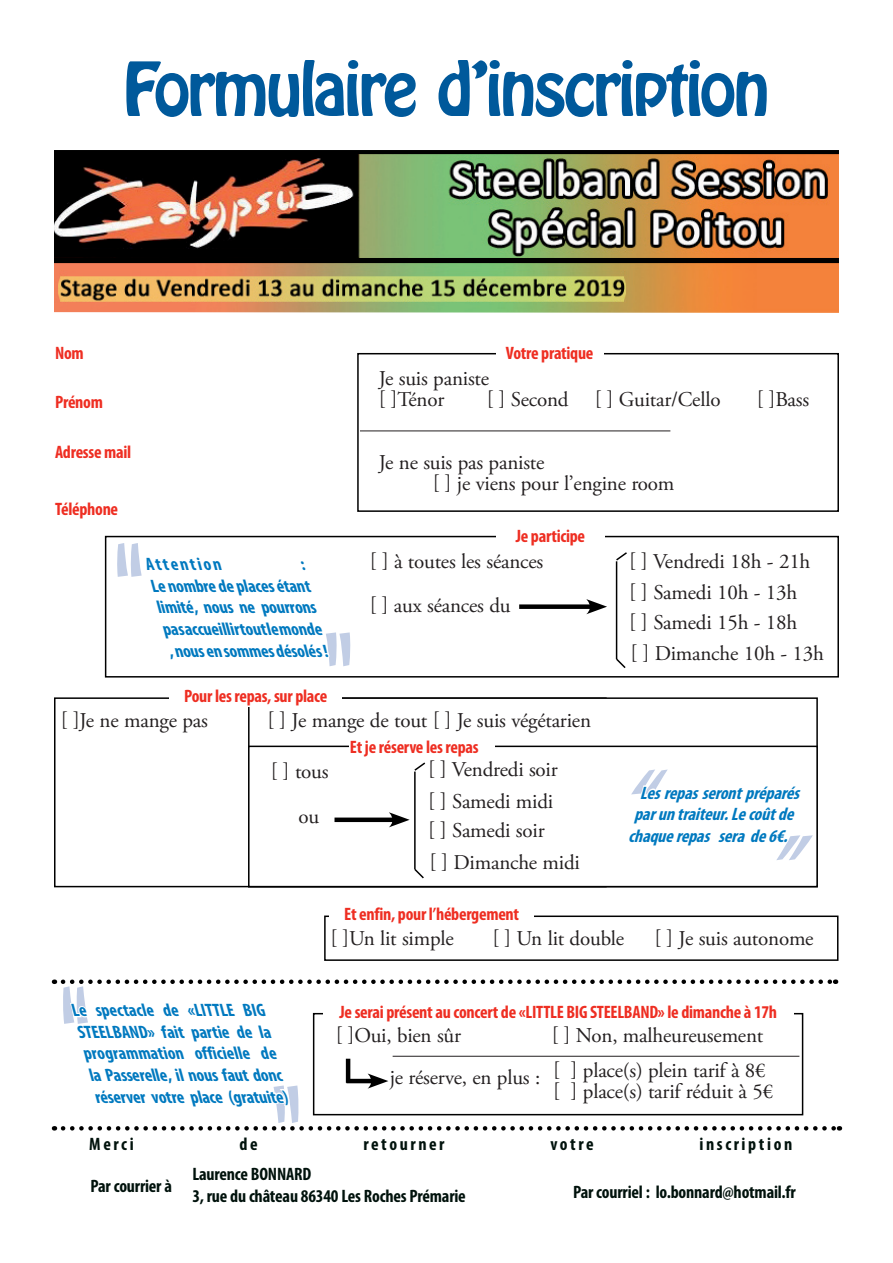
<style>
.page{position:relative;width:893px;height:1263px;background:#fff}
.page>*{position:absolute;margin:0;border:0;box-sizing:border-box;transform-origin:0 0}
.t1{font:65.7px "Hobo Std";letter-spacing:-.045em;color:#00599b}
.t2{font:21px/21px "Adobe Garamond Pro";letter-spacing:-.01em;color:#231f20}
.t3{font:italic 700 condensed 18px "Myriad Pro";color:#0079bf}
.t4{font:700 condensed 18px "Myriad Pro";letter-spacing:-.015em;color:#ee2e22}
.t5{font:700 condensed 18px/21.6px "Myriad Pro";letter-spacing:-.01em;color:#00120c}
.t6{font:700 condensed 18px "Myriad Pro";letter-spacing:.145em;color:#00120c}
</style>
<div class="page">
<div style="left:357px;top:353px;width:482px;height:159px;background:#fff;border:2px solid #000"></div>
<div style="left:105px;top:536px;width:734px;height:141px;background:#fff;border:2px solid #000"></div>
<div style="left:324px;top:915px;width:514px;height:46px;background:#fff;border:2px solid #000"></div>
<div style="left:54px;top:697px;width:553px;height:190px;background:#fff;border:2px solid #000"></div>
<div style="left:248px;top:697px;width:570px;height:190px;background:#fff;border:2px solid #000"></div>
<div style="left:248px;top:746px;width:570px;height:141px;background:#fff;border:2px solid #000"></div>
<img style="left:54px;top:150px;width:785px;height:163px">
<div style="left:519px;top:604px;width:75px;height:5px;background:#000"></div>
<svg style="left:586px;top:599px;width:21px;height:15px"></svg>
<div style="left:334px;top:817px;width:63px;height:5px;background:#000"></div>
<svg style="left:389px;top:812px;width:21px;height:15px"></svg>
<hr style="left:360px;top:430px;width:310px;height:1px;background:#231f20">
<div style="left:496px;top:345px;width:107px;height:19px;background:#fff"></div>
<div style="left:496px;top:527px;width:109px;height:20px;background:#fff"></div>
<div style="left:170px;top:687px;width:172px;height:20px;background:#fff"></div>
<div style="left:330px;top:906px;width:204px;height:19px;background:#fff"></div>
<div style="left:349px;top:738px;width:146px;height:20px;background:#fff"></div>
<svg style="left:631px;top:769px;width:182px;height:91px"></svg>
<svg style="left:108px;top:535px;width:252px;height:143px"></svg>
<svg style="left:53px;top:979px;width:787px;height:152px"></svg>
<hr style="left:616px;top:561px;width:1px;height:98px;background:#000">
<hr style="left:414px;top:771px;width:2px;height:98px;background:#000">
<svg style="left:615px;top:657px;width:11px;height:11px"></svg>
<svg style="left:414px;top:867px;width:10px;height:12px"></svg>
<svg style="left:615px;top:552px;width:12px;height:10px"></svg>
<svg style="left:414px;top:762px;width:12px;height:10px"></svg>
<h1 class="t1" style="left:123px;top:44px;width:648px">Formulaire d’inscription</h1>
<p class="t4" style="left:55px;top:342px;width:30px">Nom</p>
<p class="t4" style="left:55px;top:390px;width:49px">Prénom</p>
<p class="t4" style="left:55px;top:441px;width:78px">Adresse mail</p>
<p class="t4" style="left:55px;top:498px;width:65px">Téléphone</p>
<p class="t3" style="left:147px;top:553px;width:83px">Attention</p>
<p class="t3" style="left:302px;top:553px;width:12px">:</p>
<p class="t3" style="left:153px;top:574px;width:166px">Lenombredeplacesétant</p>
<p class="t3" style="left:159px;top:596px;width:166px">limité,nousnepourrons</p>
<p class="t3" style="left:164px;top:618px;width:166px">pasaccueillirtoutlemonde</p>
<p class="t3" style="left:170px;top:639px;width:166px">,nousensommesdésolés!</p>
<p class="t4" style="left:184px;top:685px;width:145px">Pour les repas, sur place</p>
<p class="t4" style="left:506px;top:342px;width:89px">Votre pratique</p>
<p class="t2" style="left:379px;top:369px;width:112px">Je suis paniste [ ]Ténor</p>
<p class="t2" style="left:487px;top:390px;width:235px">[ ] Second [ ] Guitar/Cello</p>
<p class="t2" style="left:757px;top:390px;width:54px">[ ]Bass</p>
<p class="t2" style="left:433px;top:453px;width:243px;text-indent:-54px">Je ne suis pas paniste<br>[ ] je viens pour l’engine room</p>
<p class="t4" style="left:516px;top:525px;width:71px">Je participe</p>
<p class="t2" style="left:370px;top:540px;width:175px;line-height:44px">[ ] à toutes les séances [ ] aux séances du</p>
<p class="t2" style="left:629px;top:552px;width:183px">[ ] Vendredi 18h - 21h</p>
<p class="t2" style="left:629px;top:583px;width:170px">[ ] Samedi 10h - 13h</p>
<p class="t2" style="left:629px;top:613px;width:170px">[ ] Samedi 15h - 18h</p>
<p class="t2" style="left:631px;top:644px;width:195px">[ ] Dimanche 10h - 13h</p>
<p class="t2" style="left:61px;top:710px;width:148px">[ ]Je ne mange pas</p>
<p class="t2" style="left:267px;top:710px;width:325px">[ ] Je mange de tout [ ] Je suis végétarien</p>
<p class="t2" style="left:299px;top:749px;width:31px;line-height:45.3px;text-indent:-28px">[ ] tous ou</p>
<p class="t4" style="left:350px;top:736px;width:130px">Et je réserve les repas</p>
<p class="t2" style="left:428px;top:760px;width:131px">[ ] Vendredi soir</p>
<p class="t2" style="left:428px;top:791px;width:127px">[ ] Samedi midi</p>
<p class="t2" style="left:428px;top:821px;width:118px">[ ] Samedi soir</p>
<p class="t2" style="left:429px;top:852px;width:152px">[ ] Dimanche midi</p>
<p class="t4" style="left:344px;top:903px;width:176px">Et enfin, pour l’hébergement</p>
<p class="t3" style="left:640px;top:781px;width:166px">Lesrepasserontpréparés</p>
<p class="t3" style="left:634px;top:803px;width:166px">paruntraiteur.Lecoûtde</p>
<p class="t3" style="left:628px;top:824px;width:166px">chaquerepas serade6€.</p>
<p class="t3" style="left:74px;top:999px;width:200px">Le spectacle de «LITTLE BIG</p>
<p class="t3" style="left:79px;top:1020px;width:200px">STEELBAND» fait partie de la</p>
<p class="t3" style="left:85px;top:1042px;width:200px">programmation officielle de</p>
<p class="t3" style="left:91px;top:1064px;width:200px">laPasserelle,ilnousfautdonc</p>
<p class="t3" style="left:97px;top:1085px;width:200px">réservervotreplace(gratuite)</p>
<p class="t2" style="left:330px;top:928px;width:125px">[ ]Un lit simple</p>
<p class="t2" style="left:492px;top:928px;width:133px">[ ] Un lit double</p>
<p class="t2" style="left:654px;top:928px;width:161px">[ ] Je suis autonome</p>
<p class="t4" style="left:339px;top:1000px;width:439px">Je serai présent au concert de «LITTLE BIG STEELBAND» le dimanche à 17h</p>
<p class="t2" style="left:336px;top:1026px;width:127px">[ ]Oui, bien sûr</p>
<p class="t2" style="left:552px;top:1019px;width:215px;line-height:34.2px">[ ] Non, malheureusement [ ] place(s) plein tarif à 8€</p>
<p class="t2" style="left:553px;top:1081px;width:222px">[ ] place(s) tarif réduit à 5€</p>
<p class="t2" style="left:390px;top:1067px;width:152px">je réserve, en plus :</p>
<p class="t5" style="left:89px;top:1133px;width:46px">Merci</p>
<p class="t5" style="left:239px;top:1133px;width:20px">de</p>
<p class="t6" style="left:363px;top:1133px;width:83px">retourner</p>
<p class="t5" style="left:550px;top:1133px;width:45px">votre</p>
<p class="t6" style="left:699px;top:1133px;width:94px">inscription</p>
<p class="t5" style="left:192px;top:1163px;width:275px">Laurence BONNARD<br>3, rue du château 86340 Les Roches Prémarie</p>
<p class="t5" style="left:90px;top:1175px;width:83px">Par courrier à</p>
<p class="t5" style="left:573px;top:1181px;width:224px">Par courriel : lo.bonnard@hotmail.fr</p>
</div>
